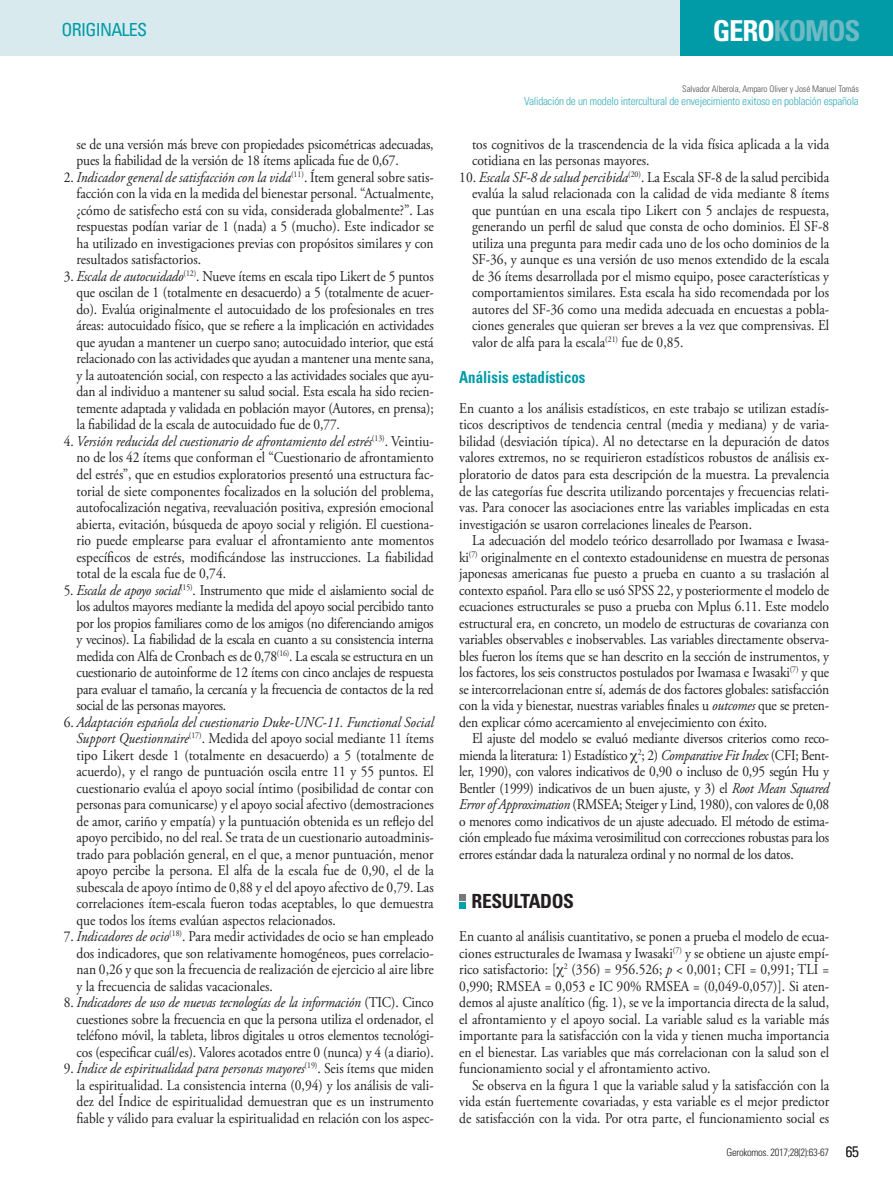
<style>
.page{position:relative;width:893px;height:1191px;background:#fff}
.page>*{position:absolute;margin:0;border:0;box-sizing:border-box;transform-origin:0 0}
.t1{font:700 condensed 28.8px "Univers LT Std";letter-spacing:-.04em;color:#6dbac4}
.GAL_-_Cat_A{font:700 condensed 19.5px "Univers LT Std";letter-spacing:-.02em;color:#231f20}
.t2{font:condensed 18px "Univers LT Std";letter-spacing:-.04em;color:#009ba7}
.GAL_-_Cat_B{font:700 condensed 16.5px "Univers LT Std";color:#009ba7;scale:.9 1}
.GAL_-_Sub_bullets{font:15px/16.5px "Adobe Garamond Pro";color:#231f20;text-align:justify;scale:.9 1}
.GAL_-_Galerada{font:15px/16.5px "Adobe Garamond Pro";letter-spacing:-.01em;color:#231f20;text-align:justify;scale:.9 1}
.GAL_-_Galerada_Prime{font:15px/16.5px "Adobe Garamond Pro";color:#231f20;text-align:justify;scale:.9 1}
.CAB_-_Titulo{font:300 condensed 11.25px "Univers LT Std";letter-spacing:-.02em;color:#3aadb8}
.t3{font:300 condensed 10.5px "Univers LT Std";letter-spacing:-.03em;color:#231f20}
.CAB_-__Autores{font:300 condensed 9px "Univers LT Std";letter-spacing:-.01em;color:#4b4c4d}
.s1{color:#fff}
.s2{font-style:italic}
.s3{font-size:15px}
</style>
<div class="page">
<div style="left:0;top:0;width:705px;height:55px;background:#d8eaed"></div>
<div style="left:680px;top:0;width:213px;height:55px;background:#009ba7"></div>
<svg style="left:459px;top:894px;width:6px;height:14px"></svg>
<p class="t2" style="left:62px;top:18px;width:87px">ORIGINALES</p>
<h1 class="t1" style="left:713px;top:13px;width:149px"><span class="s1">GERO</span>KOMOS</h1>
<p class="GAL_-_Sub_bullets" style="left:77px;top:136px;width:398px">se de una versión más breve con propiedades psicométricas adecuadas, pues la fiabilidad de la versión de 18 ítems aplicada fue de 0,67.</p>
<p class="GAL_-_Sub_bullets" style="left:77px;top:169px;width:398px;text-indent:-13px">2. <span class="s2">Indicador general de satisfacción con la vida</span><sup>(11)</sup>. Ítem general sobre satis&shy;facción con la vida en la medida del bienestar personal. “Actualmente, ¿cómo de satisfecho está con su vida, considerada globalmente?”. Las respuestas podían variar de 1 (nada) a 5 (mucho). Este indicador se ha utilizado en investigaciones previas con propósitos similares y con resultados satisfactorios.</p>
<p class="GAL_-_Sub_bullets" style="left:77px;top:268px;width:398px;text-indent:-13px">3. <span class="s2">Escala de autocuidado</span><sup>(12)</sup>. Nueve ítems en escala tipo Likert de 5 puntos que oscilan de 1 (totalmente en desacuerdo) a 5 (totalmente de acuer&shy;do). Evalúa originalmente el autocuidado de los profesionales en tres áreas: autocuidado físico, que se refiere a la implicación en actividades que ayudan a mantener un cuerpo sano; autocuidado interior, que está relacionado con las actividades que ayudan a mantener una mente sana, y la autoatención social, con respecto a las actividades sociales que ayu&shy;dan al individuo a mantener su salud social. Esta escala ha sido recien&shy;temente adaptada y validada en población mayor (Autores, en prensa); la fiabilidad de la escala de autocuidado fue de 0,77.</p>
<p class="GAL_-_Sub_bullets" style="left:77px;top:433px;width:398px;text-indent:-13px">4. <span class="s2">Versión reducida del cuestionario de afrontamiento del estrés</span><sup>(13)</sup>. Veintiu&shy;no de los 42 ítems que conforman el “Cuestionario de afrontamiento del estrés”, que en estudios exploratorios presentó una estructura fac&shy;torial de siete componentes focalizados en la solución del problema, autofocalización negativa, reevaluación positiva, expresión emocional abierta, evitación, búsqueda de apoyo social y religión. El cuestiona&shy;rio puede emplearse para evaluar el afrontamiento ante momentos específicos de estrés, modificándose las instrucciones. La fiabilidad total de la escala fue de 0,74.</p>
<p class="GAL_-_Sub_bullets" style="left:77px;top:582px;width:398px;text-indent:-13px">5. <span class="s2">Escala de apoyo social</span><sup>(15)</sup>. Instrumento que mide el aislamiento social de los adultos mayores mediante la medida del apoyo social percibido tanto por los propios familiares como de los amigos (no diferenciando amigos y vecinos). La fiabilidad de la escala en cuanto a su consistencia interna medida con Alfa de Cronbach es de 0,78<sup>(16)</sup>. La escala se estructura en un cuestionario de autoinforme de 12 ítems con cinco anclajes de respuesta para evaluar el tamaño, la cercanía y la frecuencia de contactos de la red social de las personas mayores.</p>
<p class="GAL_-_Sub_bullets" style="left:77px;top:714px;width:398px;text-indent:-13px">6. <span class="s2">Adaptación española del cuestionario Duke-UNC-11. Functional Social Support Questionnaire</span><sup>(17)</sup>. Medida del apoyo social mediante 11 ítems tipo Likert desde 1 (totalmente en desacuerdo) a 5 (totalmente de acuerdo), y el rango de puntuación oscila entre 11 y 55 puntos. El cuestionario evalúa el apoyo social íntimo (posibilidad de contar con personas para comunicarse) y el apoyo social afectivo (demostraciones de amor, cariño y empatía) y la puntuación obtenida es un reflejo del apoyo percibido, no del real. Se trata de un cuestionario autoadminis&shy;trado para población general, en el que, a menor puntuación, menor apoyo percibe la persona. El alfa de la escala fue de 0,90, el de la subescala de apoyo íntimo de 0,88 y el del apoyo afectivo de 0,79. Las correlaciones ítem-escala fueron todas aceptables, lo que demuestra que todos los ítems evalúan aspectos relacionados.</p>
<p class="GAL_-_Sub_bullets" style="left:77px;top:928px;width:398px;text-indent:-13px">7. <span class="s2">Indicadores de ocio</span><sup>(18)</sup>. Para medir actividades de ocio se han empleado dos indicadores, que son relativamente homogéneos, pues correlacio&shy;nan 0,26 y que son la frecuencia de realización de ejercicio al aire libre y la frecuencia de salidas vacacionales.</p>
<p class="GAL_-_Sub_bullets" style="left:77px;top:994px;width:398px;text-indent:-13px">8. <span class="s2">Indicadores de uso de nuevas tecnologías de la información</span> (TIC). Cinco cuestiones sobre la frecuencia en que la persona utiliza el ordenador, el teléfono móvil, la tableta, libros digitales u otros elementos tecnológi&shy;cos (especificar cuál/es). Valores acotados entre 0 (nunca) y 4 (a diario).</p>
<p class="GAL_-_Sub_bullets" style="left:77px;top:1060px;width:398px;text-indent:-13px">9. <span class="s2">Índice de espiritualidad para personas mayores</span><sup>(19)</sup>. Seis ítems que miden la espiritualidad. La consistencia interna (0,94) y los análisis de vali&shy;dez del Índice de espiritualidad demuestran que es un instrumento fiable y válido para evaluar la espiritualidad en relación con los aspec-</p>
<p class="CAB_-__Autores" style="left:682px;top:83px;width:178px">Salvador Alberola, Amparo Oliver y José Manuel Tomás</p>
<p class="CAB_-_Titulo" style="left:524px;top:94px;width:336px">Validación de un modelo intercultural de envejecimiento exitoso en población española</p>
<p class="GAL_-_Sub_bullets" style="left:472px;top:136px;width:398px">tos cognitivos de la trascendencia de la vida física aplicada a la vida cotidiana en las personas mayores.</p>
<p class="GAL_-_Sub_bullets" style="left:472px;top:169px;width:398px;text-indent:-13px">10. <span class="s2">Escala SF-8 de salud percibida</span><sup>(20)</sup>. La Escala SF-8 de la salud percibida evalúa la salud relacionada con la calidad de vida mediante 8 ítems que puntúan en una escala tipo Likert con 5 anclajes de respuesta, generando un perfil de salud que consta de ocho dominios. El SF-8 utiliza una pregunta para medir cada uno de los ocho dominios de la SF-36, y aunque es una versión de uso menos extendido de la escala de 36 ítems desarrollada por el mismo equipo, posee características y comportamientos similares. Esta escala ha sido recomendada por los autores del SF-36 como una medida adecuada en encuestas a pobla&shy;ciones generales que quieran ser breves a la vez que comprensivas. El valor de alfa para la escala<sup>(21)</sup> fue de 0,85.</p>
<p class="GAL_-_Cat_B" style="left:459px;top:367px;width:142px">Análisis estadísticos</p>
<p class="GAL_-_Galerada_Prime" style="left:459px;top:400px;width:413px">En cuanto a los análisis estadísticos, en este trabajo se utilizan estadís&shy;ticos descriptivos de tendencia central (media y mediana) y de varia&shy;bilidad (desviación típica). Al no detectarse en la depuración de datos valores extremos, no se requirieron estadísticos robustos de análisis ex&shy;ploratorio de datos para esta descripción de la muestra. La prevalencia de las categorías fue descrita utilizando porcentajes y frecuencias relati&shy;vas. Para conocer las asociaciones entre las variables implicadas en esta investigación se usaron correlaciones lineales de Pearson.</p>
<p class="GAL_-_Galerada" style="left:459px;top:532px;width:413px;text-indent:13px">La adecuación del modelo teórico desarrollado por Iwamasa e Iwasa&shy;ki<sup>(7)</sup> originalmente en el contexto estadounidense en muestra de personas japonesas americanas fue puesto a prueba en cuanto a su traslación al contexto español. Para ello se usó SPSS 22, y posteriormente el modelo de ecuaciones estructurales se puso a prueba con Mplus 6.11. Este modelo estructural era, en concreto, un modelo de estructuras de covarianza con variables observables e inobservables. Las variables directamente observa&shy;bles fueron los ítems que se han descrito en la sección de instrumentos, y los factores, los seis constructos postulados por Iwamasa e Iwasaki<sup>(7)</sup> y que se intercorrelacionan entre sí, además de dos factores globales: satisfacción con la vida y bienestar, nuestras variables finales u <span class="s2">outcomes</span> que se preten&shy;den explicar cómo acercamiento al envejecimiento con éxito.</p>
<p class="GAL_-_Galerada" style="left:459px;top:730px;width:413px;text-indent:13px">El ajuste del modelo se evaluó mediante diversos criterios como reco&shy;mienda la literatura: 1) Estadístico <sup>2</sup>; 2) <span class="s2">Comparative Fit Index</span> (CFI; Bent&shy;ler, 1990), con valores indicativos de 0,90 o incluso de 0,95 según Hu y Bentler (1999) indicativos de un buen ajuste, y 3) el <span class="s2">Root Mean Squared Error of Approximation</span> (RMSEA; Steiger y Lind, 1980), con valores de 0,08 o menores como indicativos de un ajuste adecuado. El método de estima&shy;ción empleado fue máxima verosimilitud con correcciones robustas para los errores estándar dada la naturaleza ordinal y no normal de los datos.</p>
<p class="GAL_-_Cat_A" style="left:472px;top:889px;width:104px">RESULTADOS</p>
<p class="GAL_-_Galerada_Prime" style="left:459px;top:928px;width:413px">En cuanto al análisis cuantitativo, se ponen a prueba el modelo de ecua&shy;ciones estructurales de Iwamasa y Iwasaki<sup>(7)</sup> y se obtiene un ajuste empí&shy;rico satisfactorio: [ <sup>2</sup> (356) = 956.526; <span class="s2">p</span> &lt; 0,001; CFI = 0,991; TLI = 0,990; RMSEA = 0,053 e IC 90% RMSEA = (0,049-0,057)]. Si aten&shy;demos al ajuste analítico (fig. 1), se ve la importancia directa de la salud, el afrontamiento y el apoyo social. La variable salud es la variable más importante para la satisfacción con la vida y tienen mucha importancia en el bienestar. Las variables que más correlacionan con la salud son el funcionamiento social y el afrontamiento activo.</p>
<p class="GAL_-_Galerada" style="left:459px;top:1077px;width:413px;text-indent:13px">Se observa en la figura 1 que la variable salud y la satisfacción con la vida están fuertemente covariadas, y esta variable es el mejor predictor de satisfacción con la vida. Por otra parte, el funcionamiento social es</p>
<p class="t3" style="left:727px;top:1145px;width:134px">Gerokomos. 2017;28(2):63-67 <span class="s3">65</span></p>
</div>
